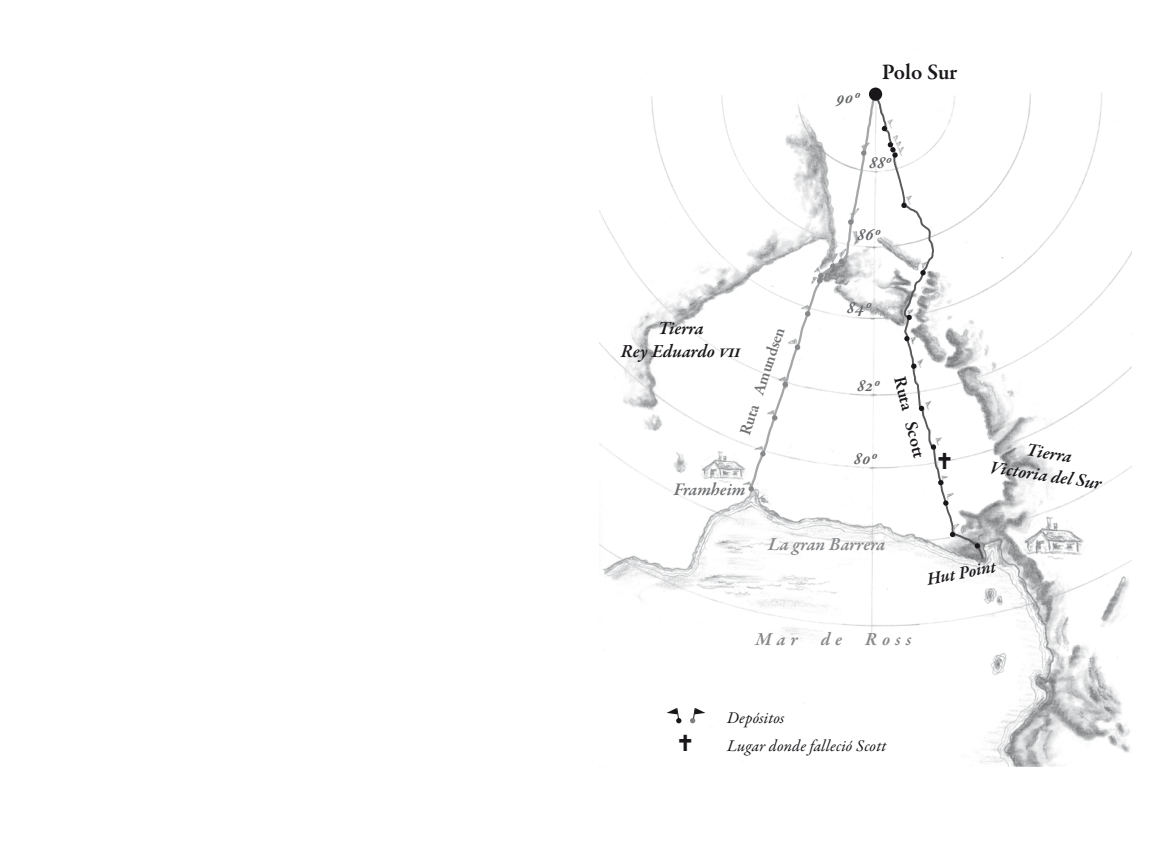
<style>
.page{position:relative;width:1149px;height:851px;background:#fff}
.page>*{position:absolute;margin:0;border:0;box-sizing:border-box;transform-origin:0 0}
.t1{font:600 22.35px "Garamond Premr Pro";letter-spacing:-.01em;color:#1a171b}
.t2{font:italic 600 18.6px/22.4px "Garamond Premr Pro";color:#1a171b;text-align:center}
.t3{font:italic 600 18.6px "Garamond Premr Pro";color:#646567}
.t4{font:italic 600 18.6px "Garamond Premr Pro";letter-spacing:.01em;color:#87888a}
.t5{font:italic 600 18.6px "Garamond Premr Pro";letter-spacing:.27em;color:#87888a}
.t6{font:600 18px "Garamond Premr Pro";color:#1a171b}
.t7{font:italic 600 18px "Garamond Premr Pro";color:#1a171b}
.t8{font:italic 600 18px "Garamond Premr Pro";letter-spacing:-.01em;color:#707173}
.t9{font:italic 16.5px/28.5px "Garamond Premr Pro";letter-spacing:.01em;color:#1a171b}
.t10{font:600 16.5px "Garamond Premr Pro";color:#707173}
</style>
<div class="page">
<img style="left:599px;top:93px;width:532px;height:673px">
<svg style="left:666px;top:706px;width:15px;height:17px"></svg>
<svg style="left:689px;top:706px;width:16px;height:17px"></svg>
<svg style="left:747px;top:87px;width:237px;height:473px"></svg>
<svg style="left:679px;top:734px;width:12px;height:17px"></svg>
<p class="t3" style="left:836px;top:85px;width:25px">90º</p>
<p class="t1" style="left:881px;top:59px;width:77px">Polo Sur</p>
<p class="t3" style="left:868px;top:150px;width:24px">88º</p>
<p class="t3" style="left:856px;top:222px;width:24px">86º</p>
<p class="t2" style="left:620px;top:318px;width:121px">Tierra<br>Rey Eduardo vii</p>
<p class="t10" style="left:735px;top:431px;width:114px;rotate:-72deg">Ruta Amundsen</p>
<p class="t8" style="left:673px;top:478px;width:73px">Framheim</p>
<p class="t3" style="left:846px;top:296px;width:26px">84º</p>
<p class="t3" style="left:856px;top:374px;width:24px">82º</p>
<p class="t3" style="left:853px;top:447px;width:24px">80º</p>
<p class="t6" style="left:910px;top:374px;width:85px;rotate:76deg">Ruta Scott</p>
<p class="t2" style="left:994px;top:435px;width:114px;rotate:8deg">Tierra<br>Victoria del Sur</p>
<p class="t4" style="left:767px;top:532px;width:119px">La gran Barrera</p>
<p class="t7" style="left:924px;top:568px;width:71px;rotate:-11deg">Hut Point</p>
<p class="t5" style="left:755px;top:627px;width:157px">Mar de Ross</p>
<p class="t9" style="left:726px;top:704px;width:161px">Depósitos<br>Lugar donde falleció Scott</p>
</div>
